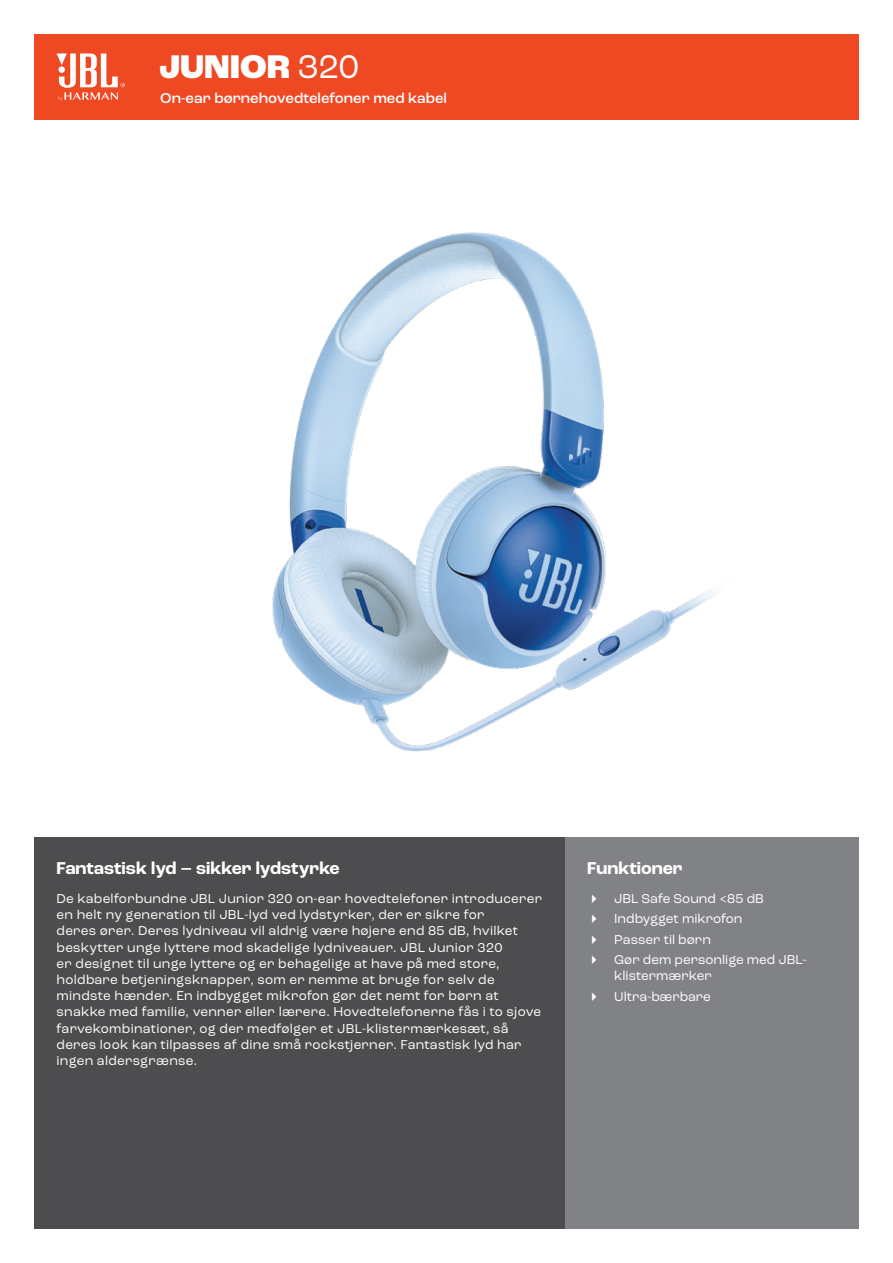
<style>
.page{position:relative;width:893px;height:1263px;background:#fff}
.page>*{position:absolute;margin:0;border:0;box-sizing:border-box;transform-origin:0 0}
.t1{font:800 34.5px "Roc Grotesk";color:#fff}
.t2{font:700 18px "Roc Grotesk";color:#fff}
.t3{font:500 15px "Roc Grotesk";color:#fff}
.t4{font:13.5px/16.2px "Roc Grotesk";letter-spacing:.02em;color:#fff}
.t5{font:13.5px/20.4px "Roc Grotesk";color:#fff}
.s1{font-weight:400}
</style>
<div class="page">
<img style="left:272px;top:232px;width:445px;height:520px">
<div style="left:565px;top:838px;width:294px;height:391px;background:#808285"></div>
<div style="left:34px;top:838px;width:531px;height:391px;background:#4d4d4f"></div>
<div style="left:34px;top:34px;width:825px;height:85px;background:#ef4923"></div>
<svg style="left:57px;top:53px;width:68px;height:48px"></svg>
<h1 class="t1" style="left:159px;top:45px;width:202px">JUNIOR <span class="s1">320</span></h1>
<p class="t3" style="left:160px;top:89px;width:288px">On-ear børnehovedtelefoner med kabel</p>
<h2 class="t2" style="left:57px;top:857px;width:285px">Fantastisk lyd – sikker lydstyrke</h2>
<p class="t4" style="left:57px;top:890px;width:487px">De kabelforbundne JBL Junior 320 on-ear hovedtelefoner introducerer en helt ny generation til JBL-lyd ved lydstyrker, der er sikre for<br>deres ører. Deres lydniveau vil aldrig være højere end 85 dB, hvilket beskytter unge lyttere mod skadelige lydniveauer. JBL Junior 320<br>er designet til unge lyttere og er behagelige at have på med store, holdbare betjeningsknapper, som er nemme at bruge for selv de mindste hænder. En indbygget mikrofon gør det nemt for børn at snakke med familie, venner eller lærere. Hovedtelefonerne fås i to sjove farvekombinationer, og der medfølger et JBL-klistermærkesæt, så deres look kan tilpasses af dine små rockstjerner. Fantastisk lyd har ingen aldersgrænse.</p>
<h2 class="t2" style="left:587px;top:857px;width:97px">Funktioner</h2>
<p class="t5" style="left:614px;top:888px;width:194px">JBL Safe Sound &lt;85 dB<br>Indbygget mikrofon<br>Passer til børn<br>Gør dem personlige med JBL-</p>
<p class="t5" style="left:614px;top:966px;width:99px">klistermærker<br>Ultra-bærbare</p>
</div>
